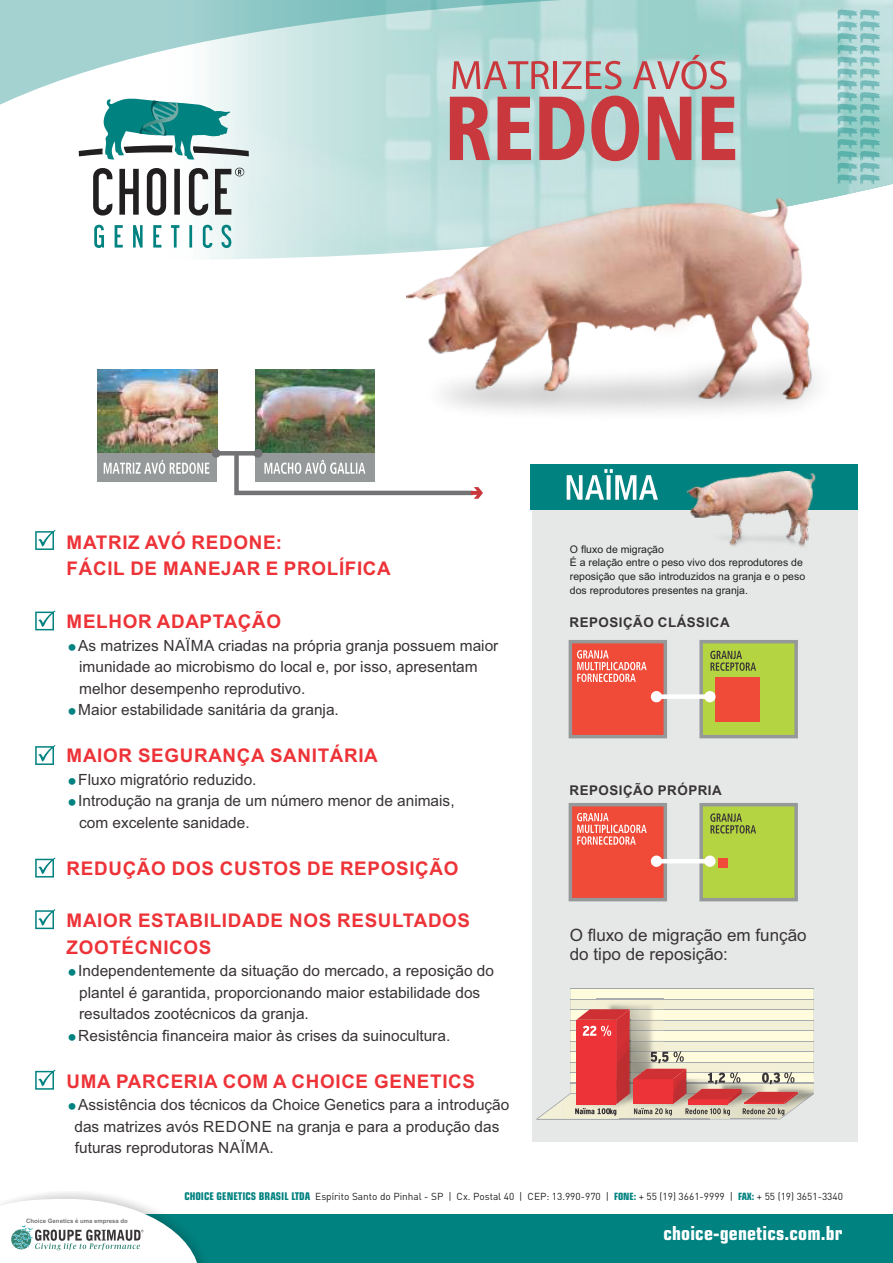
<style>
.page{position:relative;width:893px;height:1263px;background:#fff}
.page>*{position:absolute;margin:0;border:0;box-sizing:border-box;transform-origin:0 0}
.t1{font:700 condensed 19.35px "Eurostile LT Std";letter-spacing:.01em;color:#fff}
.t2{font:700 18.9px/26.2px "Arial";letter-spacing:.035em;color:#ed3338}
.t3{font:17.1px/19px "Arial";color:#383336}
.t4{font:15.45px/21.6px "Arial";color:#383336}
.t5{font:700 13.35px "Arial";letter-spacing:.035em;color:#383336}
.t6{font:10.5px/13.6px "Arial";color:#211f1f}
.t7{font:10.05px "DIN Bek";color:#211f1f}
.t8{font:700 6px "Arial";color:#737375}
.s1{font-family:"Eurostile LT Std";font-weight:700;font-stretch:condensed;font-size:10.65px;color:#008280}
.s2{font-family:"Arial Narrow"}
.s3{font-family:"Eurostile LT Std";font-weight:700;font-stretch:condensed;color:#008280}
</style>
<div class="page">
<div style="left:0;top:1214px;width:893px;height:49px;background:#008280"></div>
<img style="left:78px;top:0;width:815px;height:259px">
<svg style="left:0;top:0;width:886px;height:111px;background:#b8dcda"></svg>
<svg style="left:837px;top:10px;width:43px;height:174px;background:#8fc9c6"></svg>
<svg style="left:0;top:1192px;width:202px;height:71px"></svg>
<svg style="left:452px;top:61px;width:97px;height:28px;background:#bea2a3"></svg>
<hr style="left:553px;top:61px;width:4px;height:28px;background:#c9383d">
<svg style="left:561px;top:61px;width:60px;height:28px;background:#bca3a3"></svg>
<svg style="left:633px;top:55px;width:94px;height:34px;background:#bbafaf"></svg>
<svg style="left:450px;top:97px;width:40px;height:63px;background:#c26669"></svg>
<svg style="left:498px;top:97px;width:33px;height:63px;background:#c76d71"></svg>
<svg style="left:539px;top:97px;width:45px;height:63px;background:#bd6b6d"></svg>
<svg style="left:591px;top:96px;width:48px;height:65px;background:#bf7c7e"></svg>
<svg style="left:648px;top:97px;width:43px;height:63px;background:#c26466"></svg>
<svg style="left:702px;top:97px;width:33px;height:63px;background:#c46b6e"></svg>
<img style="left:97px;top:370px;width:120px;height:83px">
<div style="left:97px;top:453px;width:120px;height:29px;background:#969999"></div>
<svg style="left:104px;top:460px;width:105px;height:14px"></svg>
<img style="left:255px;top:370px;width:120px;height:79px">
<div style="left:216px;top:451px;width:42px;height:5px;background:#737375"></div>
<div style="left:212px;top:449px;width:9px;height:9px;background:#737375;border-radius:50%"></div>
<svg style="left:232px;top:449px;width:251px;height:50px"></svg>
<div style="left:532px;top:502px;width:326px;height:640px;background:#e6e8e8"></div>
<div style="left:530px;top:464px;width:328px;height:45px;background:#008280"></div>
<svg style="left:536px;top:988px;width:278px;height:132px;background:#e0baac"></svg>
<img style="left:680px;top:472px;width:141px;height:76px">
<svg style="left:567px;top:469px;width:91px;height:31px"></svg>
<div style="left:570px;top:642px;width:95px;height:95px;background:#f04a38"></div>
<div style="left:569px;top:640px;width:98px;height:98px;border:3px solid #969999"></div>
<div style="left:701px;top:642px;width:95px;height:95px;background:#b5d442"></div>
<div style="left:699px;top:640px;width:99px;height:98px;border:3px solid #969999"></div>
<div style="left:715px;top:677px;width:44px;height:44px;background:#f04a38"></div>
<div style="left:656px;top:694px;width:54px;height:5px;background:#fff"></div>
<div style="left:704px;top:691px;width:12px;height:11px;background:#fff;border-radius:50%"></div>
<div style="left:651px;top:691px;width:11px;height:11px;background:#fff;border-radius:50%"></div>
<svg style="left:577px;top:650px;width:70px;height:32px"></svg>
<svg style="left:710px;top:651px;width:46px;height:20px"></svg>
<div style="left:570px;top:805px;width:95px;height:95px;background:#f04a38"></div>
<div style="left:569px;top:803px;width:98px;height:98px;border:3px solid #969999"></div>
<div style="left:701px;top:805px;width:95px;height:95px;background:#b5d442"></div>
<div style="left:699px;top:803px;width:99px;height:98px;border:3px solid #969999"></div>
<div style="left:719px;top:858px;width:9px;height:9px;background:#f04a38"></div>
<hr style="left:656px;top:859px;width:54px;height:4px;background:#fff">
<div style="left:704px;top:855px;width:12px;height:12px;background:#fff;border-radius:50%"></div>
<div style="left:651px;top:855px;width:11px;height:12px;background:#fff;border-radius:50%"></div>
<svg style="left:577px;top:813px;width:70px;height:32px"></svg>
<svg style="left:710px;top:813px;width:46px;height:20px"></svg>
<svg style="left:35px;top:530px;width:20px;height:20px"></svg>
<svg style="left:35px;top:610px;width:20px;height:20px"></svg>
<svg style="left:35px;top:745px;width:20px;height:20px"></svg>
<svg style="left:35px;top:857px;width:20px;height:20px"></svg>
<svg style="left:35px;top:909px;width:20px;height:20px"></svg>
<svg style="left:35px;top:1070px;width:20px;height:20px"></svg>
<svg style="left:94px;top:225px;width:137px;height:23px"></svg>
<svg style="left:79px;top:98px;width:170px;height:118px"></svg>
<img style="left:402px;top:189px;width:443px;height:223px">
<p class="t2" style="left:67px;top:531px;width:326px">MATRIZ AVÓ REDONE:<br>FÁCIL DE MANEJAR E PROLÍFICA</p>
<p class="t2" style="left:67px;top:610px;width:216px">MELHOR ADAPTAÇÃO</p>
<p class="t4" style="left:78px;top:636px;width:422px">As matrizes NAÏMA criadas na própria granja possuem maior imunidade ao microbismo do local e, por isso, apresentam melhor desempenho reprodutivo.<br>Maior estabilidade sanitária da granja.</p>
<p class="t2" style="left:67px;top:744px;width:313px">MAIOR SEGURANÇA SANITÁRIA</p>
<p class="t4" style="left:78px;top:770px;width:378px">Fluxo migratório reduzido.<br>Introdução na granja de um número menor de animais, com excelente sanidade.</p>
<p class="t2" style="left:67px;top:856px;width:393px">REDUÇÃO DOS CUSTOS DE REPOSIÇÃO</p>
<p class="t2" style="left:67px;top:909px;width:405px">MAIOR ESTABILIDADE NOS RESULTADOS<br>ZOOTÉCNICOS</p>
<p class="t4" style="left:78px;top:961px;width:417px">Independentemente da situação do mercado, a reposição do plantel é garantida, proporcionando maior estabilidade dos resultados zootécnicos da granja.<br>Resistência financeira maior às crises da suinocultura.</p>
<p class="t2" style="left:67px;top:1069px;width:410px">UMA PARCERIA COM A CHOICE GENETICS</p>
<p class="t4" style="left:74px;top:1095px;width:436px">Assistência dos técnicos da Choice Genetics para a introdução das matrizes avós REDONE na granja e para a produção das futuras reprodutoras NAÏMA.</p>
<p class="t7" style="left:184px;top:1193px;width:660px"><span class="s1">CHOICE GENETICS BRASIL LTDA</span> Esp<span class="s2">í</span>rito Santo do Pinhal - SP | Cx. Postal 40 | CEP: 13.990-970 | <span class="s3">FONE:</span> + 55 (19) 3661-9999 | <span class="s3">FAX:</span> + 55 (19) 3651-3340</p>
<p class="t6" style="left:570px;top:543px;width:237px">O fluxo de migração<br>É a relação entre o peso vivo dos reprodutores de reposição que são introduzidos na granja e o peso dos reprodutores presentes na granja.</p>
<p class="t5" style="left:570px;top:617px;width:162px">REPOSIÇÃO CLÁSSICA</p>
<p class="t5" style="left:570px;top:785px;width:154px">REPOSIÇÃO PRÓPRIA</p>
<p class="t3" style="left:570px;top:927px;width:238px">O fluxo de migração em função do tipo de reposição:</p>
<p class="t8" style="left:26px;top:1218px;width:103px">Choice Genetics é uma empresa do</p>
<p class="t1" style="left:663px;top:1226px;width:181px">choice-genetics.com.br</p>
</div>
